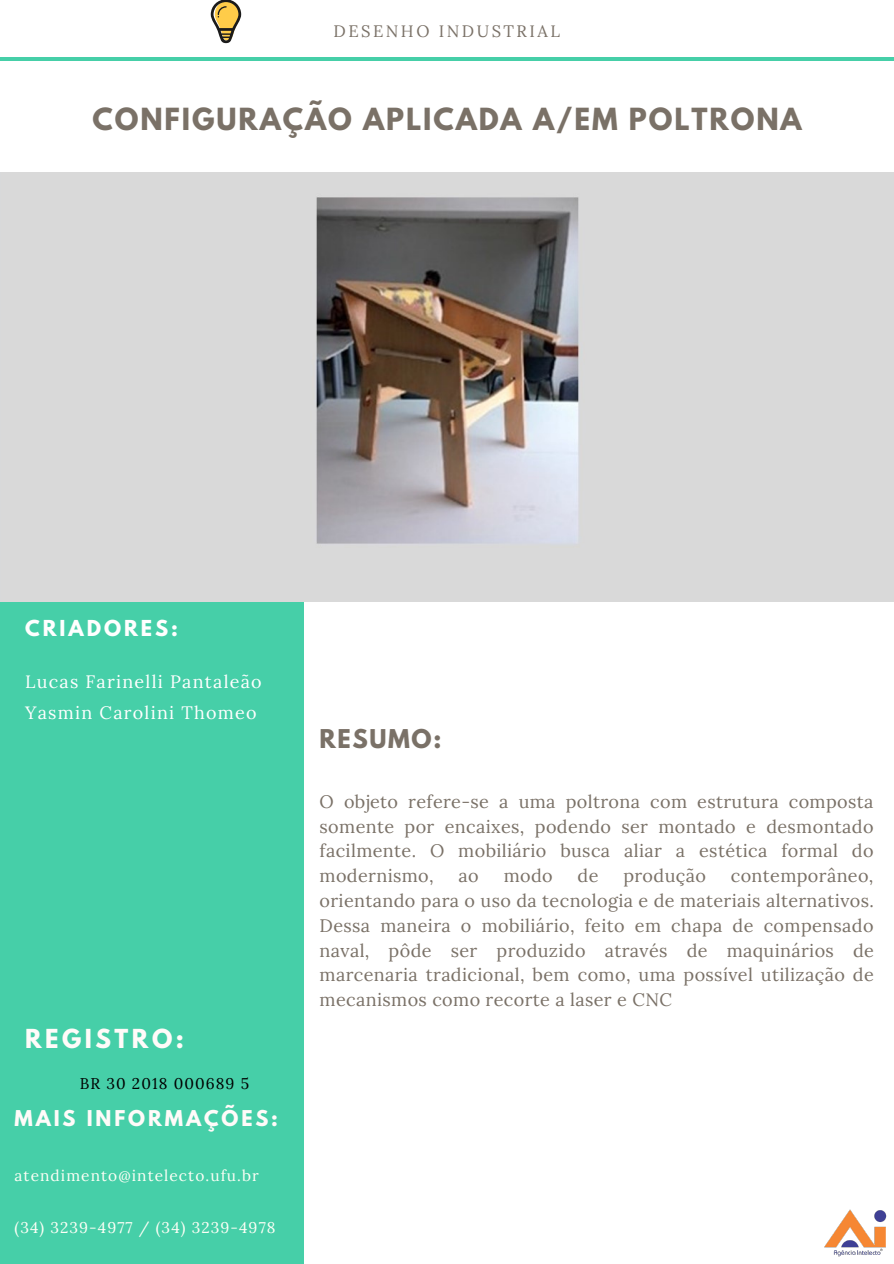
<style>
.page{position:relative;width:894px;height:1264px;background:#fff}
.page>*{position:absolute;margin:0;border:0;box-sizing:border-box;transform-origin:0 0}
.t1{font:700 27px "League Spartan";letter-spacing:.07em;color:#7a7167}
.t2{font:700 23.25px "League Spartan";letter-spacing:.15em;color:#fffbf9}
.t3{font:700 22.95px "League Spartan";letter-spacing:.07em;color:#7a7167}
.t4{font:700 19.5px "League Spartan";letter-spacing:.15em;color:#fff}
.t5{font:700 19.35px "League Spartan";letter-spacing:.15em;color:#fffbf9}
.t6{font:18px/24.8px "Lora";letter-spacing:.02em;color:#7a7167;text-align:justify}
.t7{font:18px "Lora";letter-spacing:.07em;color:#fff}
.t8{font:16.5px "Lora";letter-spacing:.15em;color:#7a7167}
.t9{font:15.45px "Lora";letter-spacing:.07em;color:#fdfff6}
.t10{font:15.45px "Lora";letter-spacing:.07em;color:#000}
</style>
<div class="page">
<hr style="left:0;top:57px;width:893px;height:4px;background:#46cfa8">
<div style="left:0;top:601px;width:304px;height:662px;background:#46cfa8"></div>
<img style="left:824px;top:1209px;width:63px;height:48px">
<svg style="left:211px;top:0;width:30px;height:43px"></svg>
<img style="left:0;top:172px;width:893px;height:429px">
<p class="t8" style="left:333px;top:21px;width:228px">DESENHO INDUSTRIAL</p>
<p class="t1" style="left:92px;top:106px;width:710px">CONFIGURAÇÃO APLICADA A/EM POLTRONA</p>
<p class="t4" style="left:25px;top:618px;width:154px">CRIADORES:</p>
<p class="t7" style="left:25px;top:670px;width:238px">Lucas Farinelli Pantaleão</p>
<p class="t7" style="left:25px;top:700px;width:233px">Yasmin Carolini Thomeo</p>
<p class="t2" style="left:25px;top:1026px;width:160px">REGISTRO:</p>
<p class="t10" style="left:80px;top:1073px;width:171px">BR 30 2018 000689 5</p>
<p class="t5" style="left:15px;top:1108px;width:265px">MAIS INFORMAÇÕES:</p>
<p class="t9" style="left:15px;top:1165px;width:246px">atendimento@intelecto.ufu.br</p>
<p class="t9" style="left:15px;top:1217px;width:262px">(34) 3239-4977 / (34) 3239-4978</p>
<p class="t3" style="left:319px;top:726px;width:123px">RESUMO:</p>
<p class="t6" style="left:319px;top:788px;width:555px">O objeto refere-se a uma poltrona com estrutura composta somente por encaixes, podendo ser montado e desmontado facilmente. O mobiliário busca aliar a estética formal do modernismo,</p>
<p class="t6" style="left:319px;top:863px;width:555px;text-indent:411px">contemporâneo, orientando para o uso da tecnologia e de materiais alternativos.<br>Dessa maneira o mobiliário, feito em chapa de compensado naval, pôde ser produzido através de maquinários de marcenaria tradicional, bem como, uma possível utilização de mecanismos como recorte a laser e CNC</p>
<p class="t6" style="left:458px;top:863px;width:22px">ao</p>
<p class="t6" style="left:503px;top:863px;width:50px">modo</p>
<p class="t6" style="left:577px;top:863px;width:22px">de</p>
<p class="t6" style="left:623px;top:863px;width:84px">produção</p>
</div>
